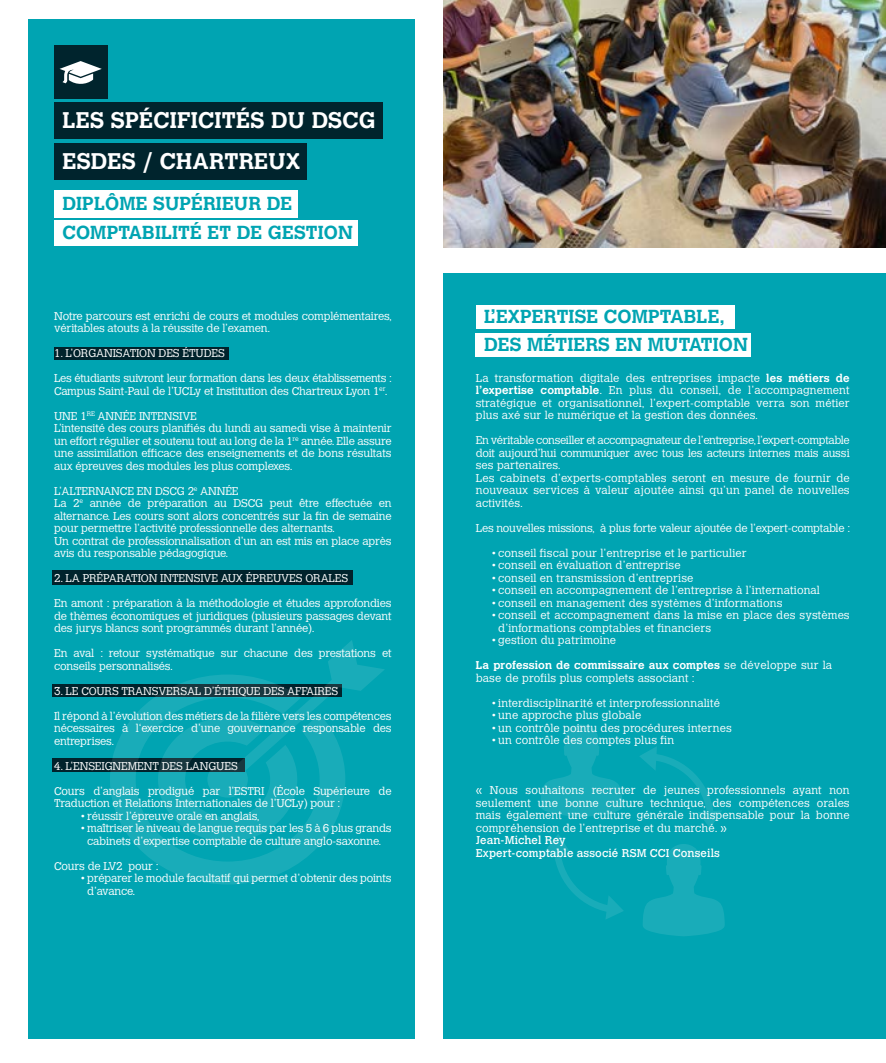
<style>
.page{position:relative;width:886px;height:1063px;background:#fff}
.page>*{position:absolute;margin:0;border:0;box-sizing:border-box;transform-origin:0 0}
.t1{font:700 22.5px/41px "Calvert";letter-spacing:.01em;color:#fff}
.t2{font:700 18.75px/28.6px "Calvert";letter-spacing:.01em;color:#00a4b2}
.t3{font:300 11.25px/12.5px "Calvert";letter-spacing:-.015em;color:#fff}
.t4{font:300 11.25px/12.5px "Calvert";letter-spacing:.01em;color:#fff}
.s1{font-weight:700}
.s2{font-weight:400}
</style>
<div class="page">
<div style="left:28px;top:19px;width:387px;height:1020px;background:#00a4b2"></div>
<div style="left:54px;top:103px;width:329px;height:36px;background:#00242d"></div>
<div style="left:54px;top:144px;width:252px;height:36px;background:#00242d"></div>
<div style="left:54px;top:347px;width:175px;height:12px;background:#00232c"></div>
<div style="left:52px;top:570px;width:301px;height:15px;background:#00232c"></div>
<div style="left:52px;top:684px;width:290px;height:13px;background:#00232c"></div>
<div style="left:52px;top:758px;width:192px;height:14px;background:#00232c"></div>
<div style="left:54px;top:46px;width:53px;height:53px;background:#00242d"></div>
<svg style="left:60px;top:61px;width:42px;height:23px"></svg>
<svg style="left:110px;top:695px;width:212px;height:190px"></svg>
<svg style="left:158px;top:640px;width:227px;height:202px"></svg>
<div style="left:54px;top:191px;width:244px;height:27px;background:#fff"></div>
<div style="left:54px;top:220px;width:303px;height:26px;background:#fff"></div>
<div style="left:443px;top:274px;width:443px;height:765px;background:#00a4b2"></div>
<svg style="left:545px;top:834px;width:79px;height:85px"></svg>
<svg style="left:640px;top:746px;width:82px;height:82px"></svg>
<svg style="left:540px;top:725px;width:82px;height:92px"></svg>
<svg style="left:643px;top:844px;width:82px;height:92px"></svg>
<div style="left:476px;top:305px;width:259px;height:24px;background:#fff"></div>
<div style="left:476px;top:333px;width:275px;height:24px;background:#fff"></div>
<img style="left:443px;top:0;width:443px;height:247px">
<h1 class="t1" style="left:62px;top:99px;width:315px">LES SPÉCIFICITÉS DU DSCG<br>ESDES / CHARTREUX</h1>
<h2 class="t2" style="left:62px;top:189px;width:292px">DIPLÔME SUPÉRIEUR DE<br>COMPTABILITÉ ET DE GESTION</h2>
<p class="t3" style="left:54px;top:310px;width:339px">Notre parcours est enrichi de cours et modules complémentaires, véritables atouts à la réussite de l’examen.</p>
<p class="t3" style="left:54px;top:347px;width:172px">1. L’ORGANISATION DES ÉTUDES</p>
<p class="t3" style="left:54px;top:372px;width:339px">Les étudiants suivront leur formation dans les deux établissements :<br>Campus Saint-Paul de l’UCLy et Institution des Chartreux Lyon 1<sup>er</sup>.</p>
<p class="t3" style="left:54px;top:410px;width:339px">UNE 1<sup>RE</sup> ANNÉE INTENSIVE<br>L’intensité des cours planifiés du lundi au samedi vise à maintenir un effort régulier et soutenu tout au long de la 1<sup>re</sup> année. Elle assure une assimilation efficace des enseignements et de bons résultats aux épreuves des modules les plus complexes.</p>
<p class="t3" style="left:54px;top:485px;width:339px">L’ALTERNANCE EN DSCG 2<sup>e</sup> ANNÉE<br>La 2<sup>e</sup> année de préparation au DSCG peut être effectuée en alternance. Les cours sont alors concentrés sur la fin de semaine pour permettre l’activité professionnelle des alternants.<br>Un contrat de professionnalisation d’un an est mis en place après avis du responsable pédagogique.</p>
<p class="t3" style="left:54px;top:572px;width:296px">2. LA PRÉPARATION INTENSIVE AUX ÉPREUVES ORALES</p>
<p class="t3" style="left:54px;top:597px;width:339px;text-align:justify">En amont : préparation à la méthodologie et études approfondies de thèmes économiques et juridiques (plusieurs passages devant des jurys blancs sont programmés durant l’année).</p>
<p class="t3" style="left:54px;top:647px;width:339px">En aval : retour systématique sur chacune des prestations et conseils personnalisés.</p>
<p class="t3" style="left:54px;top:685px;width:286px">3. LE COURS TRANSVERSAL D’ÉTHIQUE DES AFFAIRES</p>
<p class="t3" style="left:54px;top:710px;width:339px;text-align:justify">Il répond à l’évolution des métiers de la filière vers les compétences nécessaires à l‘exercice d’une gouvernance responsable des entreprises.</p>
<p class="t3" style="left:54px;top:760px;width:185px">4. L’ENSEIGNEMENT DES LANGUES</p>
<p class="t3" style="left:54px;top:785px;width:339px">Cours d’anglais prodigué par l’ESTRI (École Supérieure de<br>Traduction et Relations Internationales de l’UCLy) pour :</p>
<p class="t3" style="left:80px;top:810px;width:181px">• réussir l’épreuve orale en anglais,</p>
<p class="t3" style="left:80px;top:822px;width:313px;text-align:center">•maîtriser le niveau de langue requis par les 5 à 6 plus grands cabinets d’expertise comptable de culture anglo-saxonne.</p>
<p class="t3" style="left:54px;top:860px;width:106px">Cours de LV2 pour :</p>
<p class="t3" style="left:87px;top:872px;width:306px;text-indent:-7px">•préparer le module facultatif qui permet d’obtenir des points d’avance.</p>
<h2 class="t2" style="left:484px;top:302px;width:265px;line-height:27.9px">L’EXPERTISE COMPTABLE,<br>DES MÉTIERS EN MUTATION</h2>
<p class="t3" style="left:476px;top:372px;width:375px;text-align:justify">La transformation digitale des entreprises impacte <span class="s1">les métiers de l’expertise comptable</span>. En plus du conseil, de l’accompagnement stratégique et organisationnel, l’expert-comptable verra son métier plus axé sur le numérique et la gestion des données.</p>
<p class="t3" style="left:476px;top:434px;width:375px">En véritable conseiller et accompagnateur de l’entreprise, l’expert-comptable doit aujourd’hui communiquer avec tous les acteurs internes mais aussi ses partenaires.<br>Les cabinets d’experts-comptables seront en mesure de fournir de nouveaux services à valeur ajoutée ainsi qu’un panel de nouvelles activités.</p>
<p class="t3" style="left:476px;top:522px;width:376px">Les nouvelles missions, à plus forte valeur ajoutée de l’expert-comptable :</p>
<p class="t4" style="left:491px;top:547px;width:257px">•conseil fiscal pour l’entreprise et le particulier</p>
<p class="t4" style="left:491px;top:559px;width:191px">•conseil en évaluation d’entreprise</p>
<p class="t4" style="left:491px;top:572px;width:204px">•conseil en transmission d’entreprise</p>
<p class="t4" style="left:491px;top:584px;width:330px">•conseil en accompagnement de l’entreprise à l’international</p>
<p class="t4" style="left:491px;top:597px;width:293px">•conseil en management des systèmes d’informations</p>
<p class="t4" style="left:498px;top:609px;width:353px;text-indent:-7px">•conseil et accompagnement dans la mise en place des systèmes d’informations comptables et financiers</p>
<p class="t4" style="left:491px;top:634px;width:126px">•gestion du patrimoine</p>
<p class="t4" style="left:476px;top:659px;width:358px"><span class="s1">La profession de commissaire aux comptes</span> se développe sur la base de profils plus complets associant :</p>
<p class="t4" style="left:491px;top:697px;width:230px">• interdisciplinarité et interprofessionnalité</p>
<p class="t4" style="left:491px;top:709px;width:152px">•une approche plus globale</p>
<p class="t4" style="left:491px;top:722px;width:242px">•un contrôle pointu des procédures internes</p>
<p class="t4" style="left:491px;top:734px;width:184px">•un contrôle des comptes plus fin</p>
<p class="t4" style="left:476px;top:784px;width:375px"><span class="s2">«</span> Nous souhaitons recruter de jeunes professionnels ayant non seulement une bonne culture technique, des compétences orales mais également une culture générale indispensable pour la bonne compréhension de l’entreprise et du marché. <span class="s2">»<br>Jean-Michel Rey<br>Expert-comptable associé RSM CCI Conseils</span></p>
</div>
